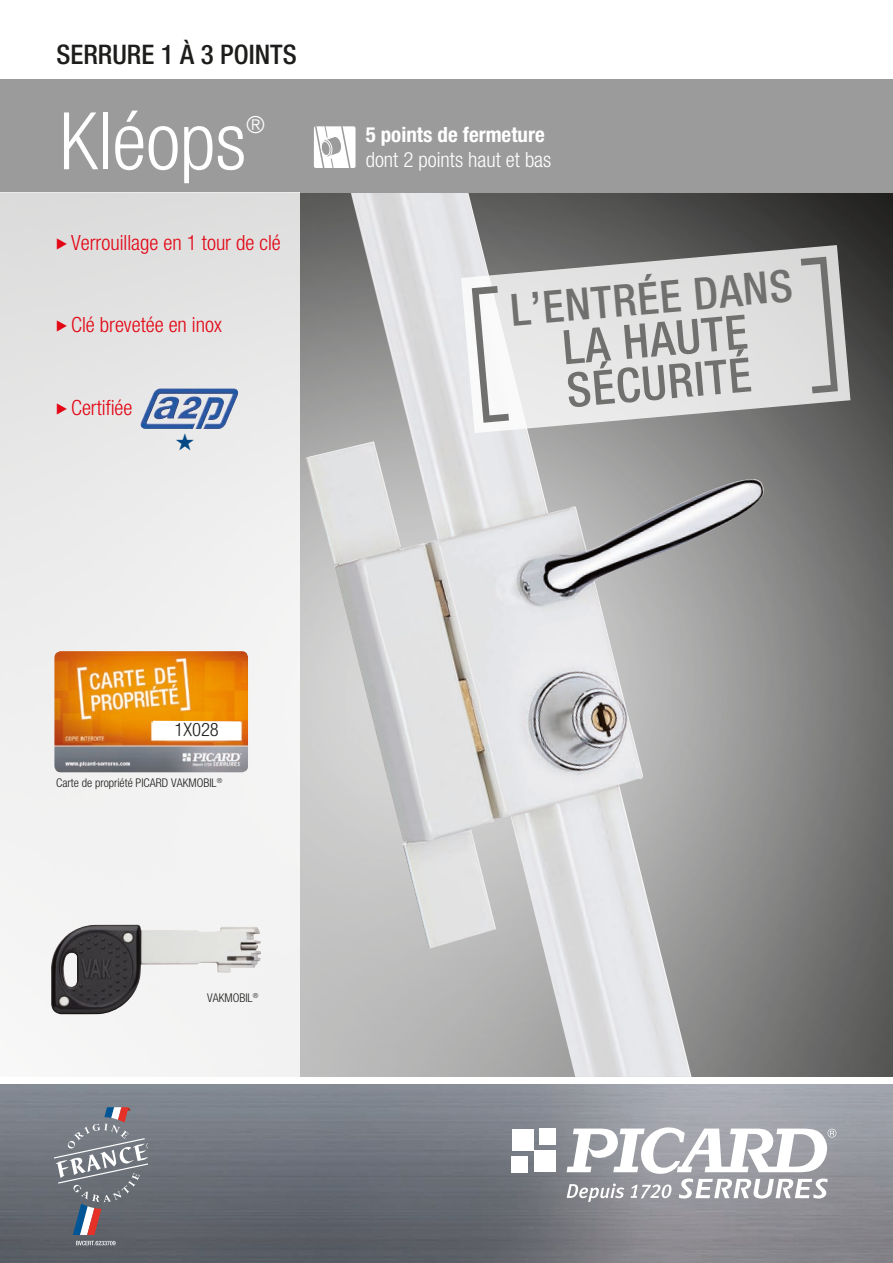
<style>
.page{position:relative;width:893px;height:1263px;background:#fff}
.page>*{position:absolute;margin:0;border:0;box-sizing:border-box;transform-origin:0 0}
.t1{font:300 condensed 79.5px "Helvetica Neue";color:#fff}
.t2{font:500 condensed 47.55px/43px "Helvetica Neue";color:#70706f}
.t3{font:500 condensed 44.55px "Helvetica Neue";color:#70706f}
.t4{font:500 condensed 27px "Helvetica Neue";color:#1d1d1b}
.t5{font:300 condensed 23.55px "Helvetica Neue";color:#fff}
.t6{font:300 condensed 21px "Helvetica Neue";color:#e30614}
.t7{font:300 condensed 21px "Helvetica Neue";color:#fff}
.t8{font:700 condensed 21px "Helvetica Neue";color:#fff}
.t9{font:300 condensed 18.6px "Helvetica Neue";letter-spacing:-.01em;color:#1d1d1b}
.t10{font:300 condensed 12px "Helvetica Neue";color:#1d1d1b}
.s1{font-family:"The Sans Black Caps";font-weight:400;font-stretch:normal}
</style>
<div class="page">
<img style="left:300px;top:192px;width:593px;height:885px">
<img style="left:306px;top:192px;width:385px;height:885px">
<svg style="left:461px;top:245px;width:389px;height:188px;background:#cdcdcd"></svg>
<img style="left:0;top:1084px;width:893px;height:179px">
<div style="left:512px;top:1128px;width:22px;height:22px;background:#fff"></div>
<div style="left:540px;top:1128px;width:16px;height:16px;background:#fff"></div>
<div style="left:512px;top:1156px;width:16px;height:16px;background:#fff"></div>
<div style="left:534px;top:1150px;width:21px;height:22px;background:#fff"></div>
<svg style="left:567px;top:1127px;width:269px;height:75px"></svg>
<svg style="left:472px;top:286px;width:37px;height:137px"></svg>
<svg style="left:801px;top:257px;width:37px;height:136px;background:#c3c3c2"></svg>
<div style="left:0;top:79px;width:893px;height:113px;background:#9b9b9b"></div>
<div style="left:0;top:192px;width:300px;height:885px;background:linear-gradient(to bottom,#e1e1e1,#f9f9f9)"></div>
<img style="left:54px;top:651px;width:194px;height:121px">
<svg style="left:153px;top:721px;width:88px;height:18px"></svg>
<img style="left:140px;top:388px;width:98px;height:41px">
<div style="left:314px;top:126px;width:41px;height:42px;background:#fff;border-radius:2px"></div>
<svg style="left:314px;top:126px;width:39px;height:42px"></svg>
<img style="left:51px;top:925px;width:210px;height:89px">
<svg style="left:54px;top:1107px;width:94px;height:128px;background:#7d7f87"></svg>
<svg style="left:76px;top:1241px;width:40px;height:4px"></svg>
<svg style="left:176px;top:433px;width:18px;height:17px"></svg>
<p class="t4" style="left:56px;top:38px;width:242px">SERRURE 1 À 3 POINTS</p>
<h1 class="t1" style="left:60px;top:96px;width:188px">Kléops</h1>
<p class="t5" style="left:246px;top:111px;width:20px">®</p>
<p class="t6" style="left:56px;top:230px;width:226px"><span class="s1">&gt;</span> Verrouillage en 1 tour de clé</p>
<p class="t6" style="left:56px;top:312px;width:167px"><span class="s1">&gt;</span> Clé brevetée en inox</p>
<p class="t6" style="left:56px;top:395px;width:78px"><span class="s1">&gt;</span> Certifiée</p>
<p class="t8" style="left:366px;top:122px;width:181px">5 points de fermeture</p>
<p class="t7" style="left:366px;top:148px;width:187px">dont 2 points haut et bas</p>
<h3 class="t3" style="left:508px;top:283px;width:284px;rotate:-5deg">L’ENTRÉE DANS</h3>
<h2 class="t2" style="left:561px;top:326px;width:187px;rotate:-5deg">LA HAUTE<br>SÉCURITÉ</h2>
<p class="t9" style="left:175px;top:719px;width:46px">1X028</p>
<p class="t10" style="left:56px;top:775px;width:168px">Carte de propriété PICARD VAKMOBIL<sup>®</sup></p>
<p class="t10" style="left:207px;top:991px;width:53px">VAKMOBIL<sup>®</sup></p>
</div>
